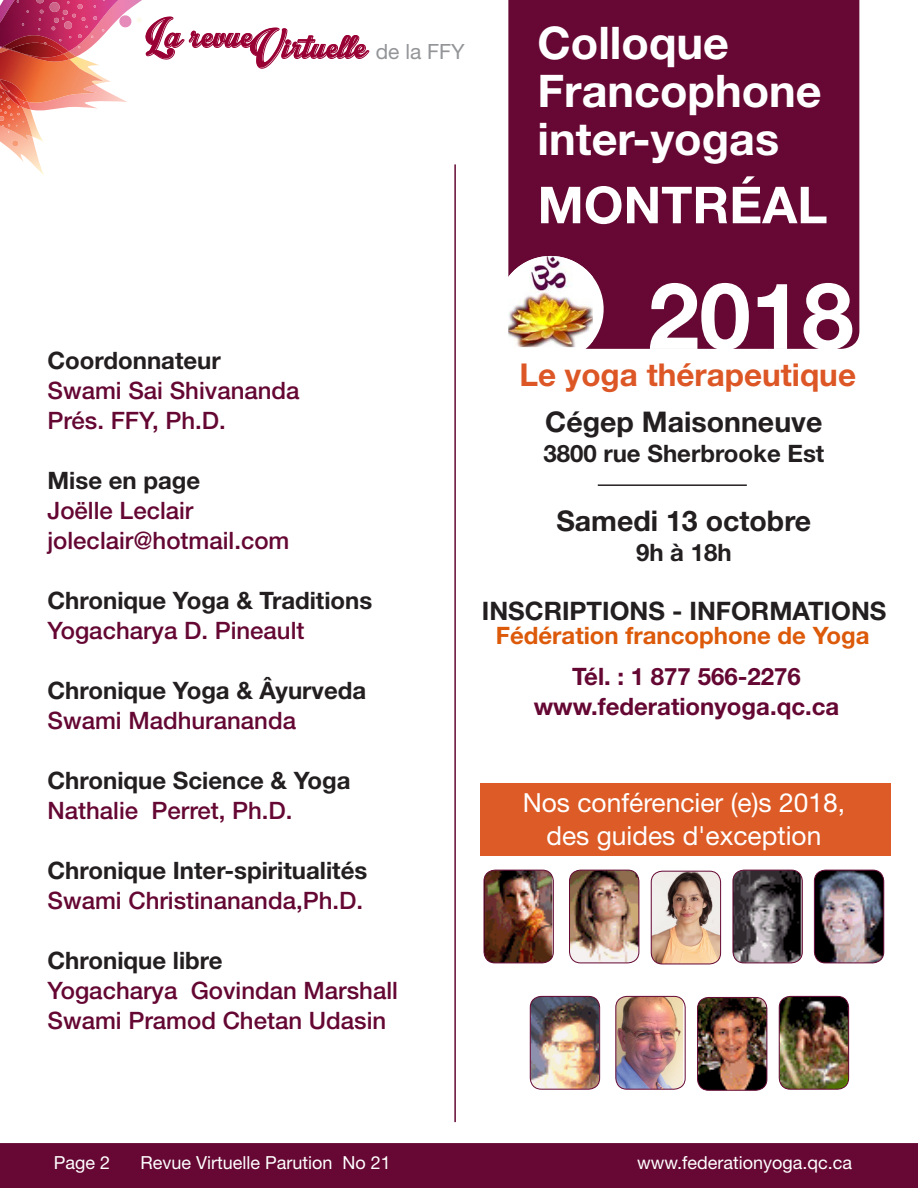
<style>
.page{position:relative;width:918px;height:1188px;background:#fff}
.page>*{position:absolute;margin:0;border:0;box-sizing:border-box;transform-origin:0 0}
.t1{font:700 92.4px "Helvetica Neue LT Std";color:#fff}
.t2{font:52.65px "Intrique Script Personal Use";color:#903}
.t3{font:700 51px "Helvetica Neue LT Std";color:#fff}
.t4{font:700 45px/48px "Helvetica Neue LT Std";color:#fff}
.t5{font:700 31.5px "Helvetica Neue LT Std";color:#dd5726}
.t6{font:700 28.5px "Helvetica Neue LT Std";color:#231f20}
.t7{font:26.4px/33.3px "Helvetica Neue LT Std";color:#fff;text-align:center}
.t8{font:700 25.5px "Helvetica Neue LT Std";color:#231f20}
.t9{font:500 24px/30px "Helvetica Neue LT Std";color:#650733}
.t10{font:700 24px "Helvetica Neue LT Std";color:#231f20}
.t11{font:700 24px/30px "Helvetica Neue LT Std";color:#650733;text-align:center}
.t12{font:700 24px "Helvetica Neue LT Std";color:#dc5a0a}
.t13{font:21px "Helvetica Neue LT Std";color:#939598}
.t14{font:18px "Helvetica Neue LT Std";color:#fff}
</style>
<div class="page">
<div style="left:0;top:1143px;width:918px;height:45px;background:#660833"></div>
<svg style="left:0;top:0;width:369px;height:175px"></svg>
<div style="left:508px;top:0;width:351px;height:349px;background:#660833"></div>
<hr style="left:598px;top:484px;width:149px;height:2px;background:#231f20">
<div style="left:497px;top:256px;width:107px;height:106px;background:#fff;border-radius:50%"></div>
<img style="left:508px;top:256px;width:85px;height:91px">
<hr style="left:454px;top:164px;width:2px;height:958px;background:#650733">
<img style="left:733px;top:870px;width:69px;height:93px">
<div style="left:733px;top:870px;width:70px;height:93px;border:1px solid #650733;border-radius:11px"></div>
<img style="left:651px;top:871px;width:70px;height:93px">
<div style="left:651px;top:871px;width:70px;height:93px;border:1px solid #650733;border-radius:11px"></div>
<img style="left:570px;top:870px;width:69px;height:93px">
<div style="left:569px;top:870px;width:70px;height:93px;border:1px solid #650733;border-radius:11px"></div>
<img style="left:484px;top:870px;width:69px;height:93px">
<div style="left:484px;top:870px;width:70px;height:93px;border:1px solid #650733;border-radius:11px"></div>
<img style="left:779px;top:996px;width:70px;height:93px">
<div style="left:779px;top:996px;width:70px;height:94px;border:1px solid #650733;border-radius:11px"></div>
<img style="left:698px;top:997px;width:69px;height:93px">
<div style="left:697px;top:997px;width:70px;height:94px;border:1px solid #650733;border-radius:11px"></div>
<img style="left:616px;top:996px;width:67px;height:93px">
<div style="left:615px;top:996px;width:71px;height:94px;border:1px solid #650733;border-radius:11px"></div>
<img style="left:530px;top:996px;width:69px;height:93px">
<div style="left:530px;top:996px;width:70px;height:94px;border:1px solid #650733;border-radius:11px"></div>
<img style="left:814px;top:870px;width:70px;height:93px">
<div style="left:814px;top:870px;width:70px;height:93px;border:1px solid #650733;border-radius:11px"></div>
<div style="left:481px;top:783px;width:410px;height:73px;background:#dd5b26"></div>
<h2 class="t2" style="left:145px;top:18px;width:223px">La revueVirtuelle</h2>
<p class="t13" style="left:376px;top:39px;width:91px">de la FFY</p>
<h3 class="t4" style="left:538px;top:18px;width:286px">Colloque<br>Francophone inter-yogas</h3>
<h3 class="t3" style="left:538px;top:174px;width:291px">MONTRÉAL</h3>
<p class="t10" style="left:48px;top:346px;width:175px">Coordonnateur</p>
<p class="t9" style="left:48px;top:375px;width:254px">Swami Sai Shivananda<br>Prés. FFY, Ph.D.</p>
<p class="t10" style="left:48px;top:466px;width:154px">Mise en page</p>
<p class="t9" style="left:48px;top:495px;width:243px">Joëlle Leclair joleclair@hotmail.com</p>
<p class="t10" style="left:48px;top:586px;width:326px">Chronique Yoga &amp; Traditions</p>
<p class="t9" style="left:48px;top:615px;width:259px">Yogacharya D. Pineault</p>
<p class="t10" style="left:48px;top:676px;width:320px">Chronique Yoga &amp; Âyurveda</p>
<p class="t9" style="left:48px;top:705px;width:250px">Swami Madhurananda</p>
<p class="t10" style="left:48px;top:766px;width:305px">Chronique Science &amp; Yoga</p>
<p class="t9" style="left:48px;top:795px;width:246px">Nathalie Perret, Ph.D.</p>
<p class="t10" style="left:48px;top:856px;width:321px">Chronique Inter-spiritualités</p>
<p class="t9" style="left:48px;top:885px;width:317px">Swami Christinananda,Ph.D.</p>
<p class="t10" style="left:48px;top:946px;width:177px">Chronique libre</p>
<p class="t9" style="left:48px;top:975px;width:352px">Yogacharya Govindan Marshall<br>Swami Pramod Chetan Udasin</p>
<h1 class="t1" style="left:648px;top:259px;width:207px">2018</h1>
<h3 class="t5" style="left:519px;top:356px;width:338px">Le yoga thérapeutique</h3>
<p class="t6" style="left:545px;top:404px;width:279px">Cégep Maisonneuve</p>
<p class="t10" style="left:543px;top:439px;width:282px">3800 rue Sherbrooke Est</p>
<p class="t6" style="left:556px;top:503px;width:256px">Samedi 13 octobre</p>
<p class="t10" style="left:636px;top:537px;width:97px">9h à 18h</p>
<p class="t8" style="left:482px;top:595px;width:406px">INSCRIPTIONS - INFORMATIONS</p>
<p class="t12" style="left:496px;top:621px;width:375px">Fédération francophone de Yoga</p>
<p class="t11" style="left:534px;top:661px;width:307px">Tél. : 1 877 566-2276 www.federationyoga.qc.ca</p>
<p class="t7" style="left:523px;top:785px;width:324px">Nos conférencier (e)s 2018, des guides d'exception</p>
<p class="t14" style="left:54px;top:1152px;width:58px">Page 2</p>
<p class="t14" style="left:140px;top:1152px;width:252px">Revue Virtuelle Parution No 21</p>
<p class="t14" style="left:637px;top:1152px;width:216px">www.federationyoga.qc.ca</p>
</div>
